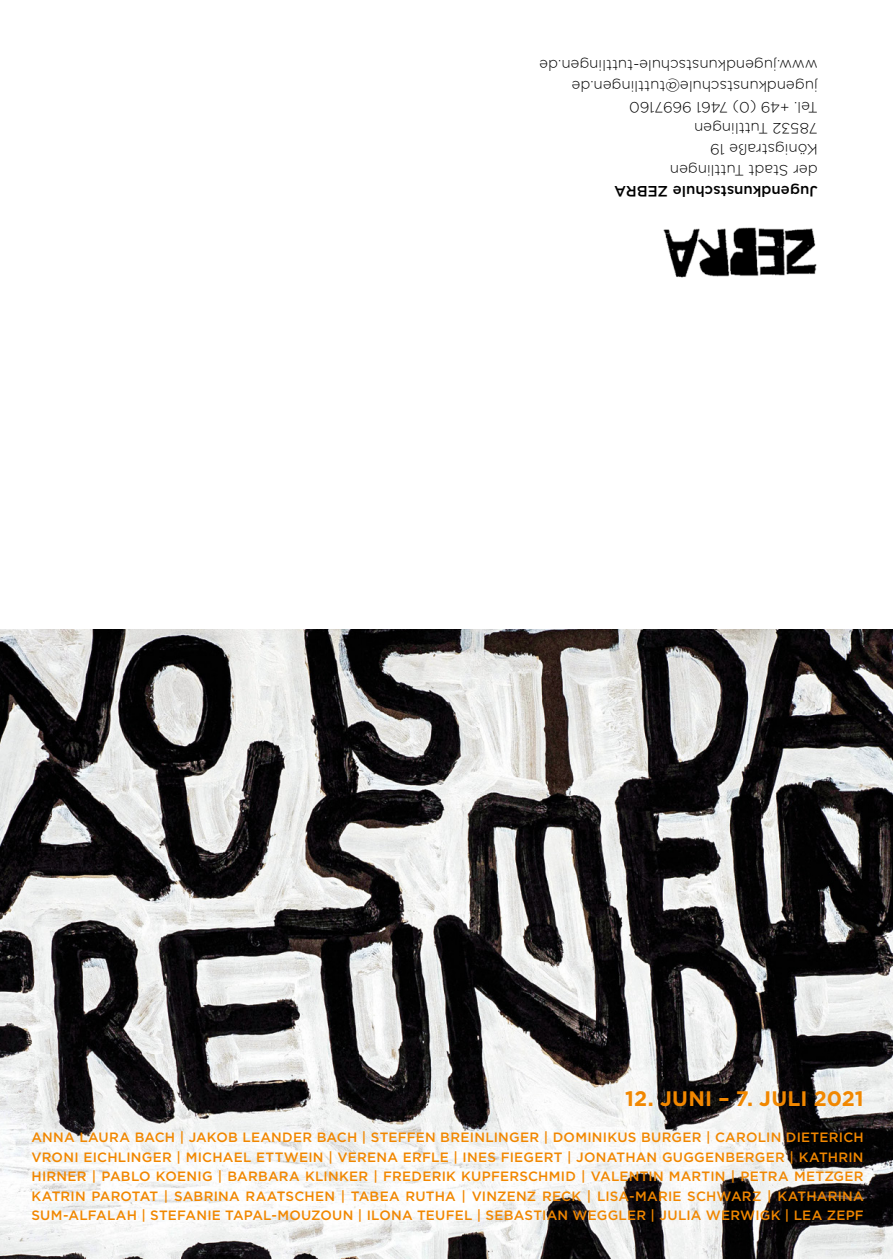
<style>
.page{position:relative;width:893px;height:1259px;background:#fff}
.page>*{position:absolute;margin:0;border:0;box-sizing:border-box;transform-origin:0 0}
.t1{font:700 21px "Gotham";letter-spacing:.005em;color:#f18700}
.t2{font:300 15px "Gotham";color:#000}
.t3{font:500 15px/21px "Gotham";color:#000}
.t4{font:500 13.5px/19.5px "Gotham";letter-spacing:.015em;color:#f18700;text-align:justify}
.s1{font-weight:300}
</style>
<div class="page">
<img style="left:0;top:629px;width:893px;height:630px">
<img style="left:663px;top:227px;width:154px;height:51px">
<p class="t2" style="left:818px;top:74px;width:280px;rotate:-180deg">www.jugendkunstschule-tuttlingen.de</p>
<p class="t2" style="left:818px;top:95px;width:247px;rotate:-180deg">jugendkunstschule@tuttlingen.de</p>
<p class="t2" style="left:818px;top:116px;width:190px;rotate:-180deg">Tel. +49 (0) 7461 9697160</p>
<p class="t2" style="left:818px;top:137px;width:125px;rotate:-180deg">78532 Tuttlingen</p>
<p class="t2" style="left:818px;top:158px;width:109px;rotate:-180deg">Königstraße 19</p>
<p class="t3" style="left:818px;top:202px;width:205px;rotate:-180deg">Jugendkunstschule ZEBRA <span class="s1">der Stadt Tuttlingen</span></p>
<p class="t1" style="left:625px;top:1084px;width:240px">12. JUNI – 7. JULI 2021</p>
<p class="t4" style="left:31px;top:1127px;width:834px">ANNA LAURA BACH | JAKOB LEANDER BACH | STEFFEN BREINLINGER | DOMINIKUS BURGER | CAROLIN DIETERICH VRONI EICHLINGER | MICHAEL ETTWEIN | VERENA ERFLE | INES FIEGERT | JONATHAN GUGGENBERGER | KATHRIN HIRNER | PABLO KOENIG | BARBARA KLINKER | FREDERIK KUPFERSCHMID | VALENTIN MARTIN | PETRA METZGER KATRIN PAROTAT | SABRINA RAATSCHEN | TABEA RUTHA | VINZENZ RECK | LISA-MARIE SCHWARZ | KATHARINA SUM-ALFALAH | STEFANIE TAPAL-MOUZOUN | ILONA TEUFEL | SEBASTIAN WEGGLER | JULIA WERWIGK | LEA ZEPF</p>
</div>
